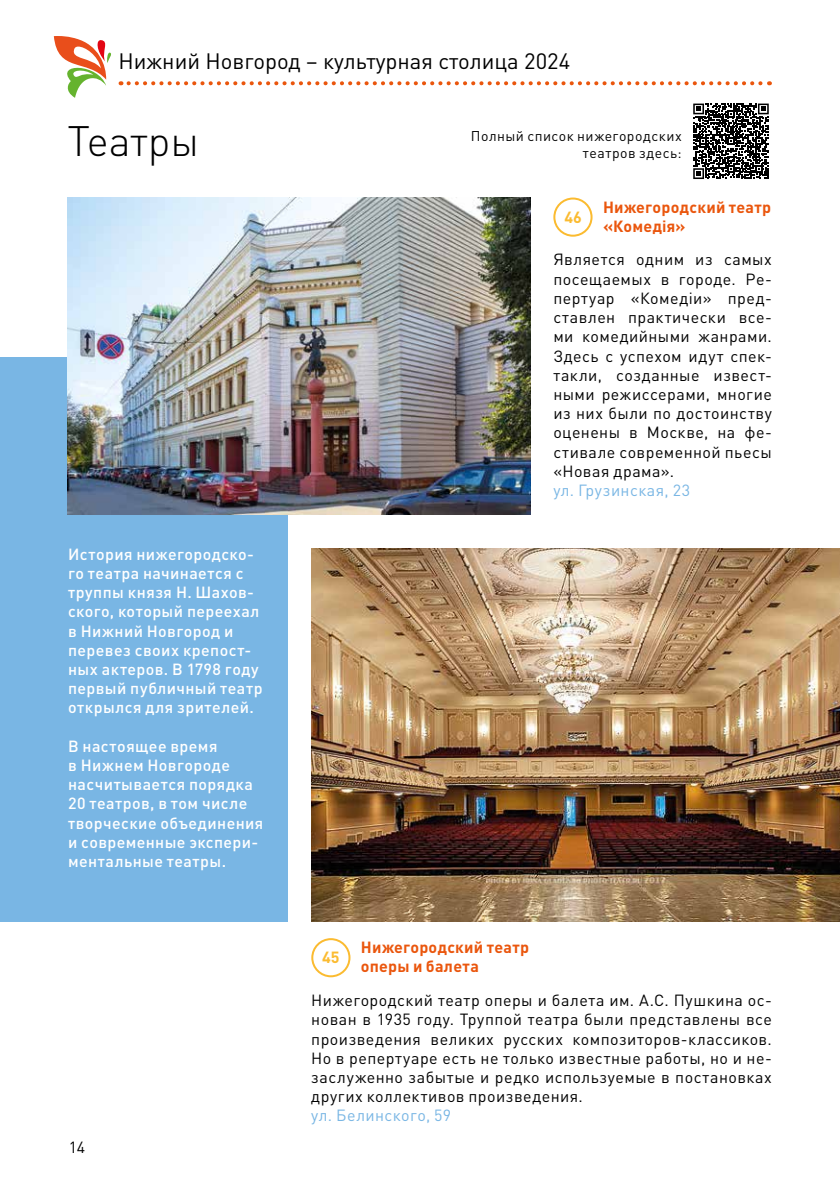
<style>
.page{position:relative;width:840px;height:1191px;background:#fff}
.page>*{position:absolute;margin:0;border:0;box-sizing:border-box;transform-origin:0 0}
.t1{font:300 42px "DIN Pro";color:#000}
.t2{font:22px "DIN Pro";color:#000}
.t3{font:16px/19.2px "DIN Pro";letter-spacing:.03em;color:#000;text-align:justify}
.t4{font:500 16px/19.2px "DIN Pro";letter-spacing:.025em;color:#fff}
.t5{font:700 16px/19.2px "DIN Pro";letter-spacing:.015em;color:#ea560d}
.t6{font:16px "DIN Pro";letter-spacing:.025em;color:#79b6e4}
.t7{font:700 16px "DIN Pro";color:#fbbb30}
.t8{font:14px/16.8px "DIN Pro";letter-spacing:.035em;color:#000;text-align:right}
</style>
<div class="page">
<svg style="left:128px;top:81px;width:641px;height:4px"></svg>
<svg style="left:54px;top:36px;width:57px;height:62px"></svg>
<div style="left:0;top:357px;width:287px;height:564px;background:#79b6e4"></div>
<div style="left:553px;top:197px;width:39px;height:40px;border:2px solid #fbbb30;border-radius:50%"></div>
<div style="left:311px;top:938px;width:39px;height:39px;border:2px solid #fbbb30;border-radius:50%"></div>
<img style="left:68px;top:197px;width:462px;height:317px">
<img style="left:311px;top:549px;width:528px;height:372px">
<svg style="left:693px;top:103px;width:75px;height:1px"></svg>
<svg style="left:693px;top:104px;width:75px;height:75px"></svg>
<h2 class="t2" style="left:118px;top:46px;width:453px">Нижний Новгород – культурная столица 2024</h2>
<h1 class="t1" style="left:68px;top:112px;width:133px">Театры</h1>
<p class="t4" style="left:68px;top:543px;width:196px">История нижегородско&shy;го театра начинается с труппы князя Н. Шахов&shy;ского, который переехал в Нижний Новгород и перевез своих крепост&shy;ных актеров. В 1798 году первый публичный театр открылся для зрителей.</p>
<p class="t4" style="left:68px;top:735px;width:197px">В настоящее время<br>в Нижнем Новгороде насчитывается порядка<br>20 театров, в том числе творческие объединения и современные экспери&shy;ментальные театры.</p>
<p class="t3" style="left:69px;top:1137px;width:18px">14</p>
<p class="t8" style="left:470px;top:127px;width:212px">Полный список нижегородских театров здесь:</p>
<p class="t7" style="left:564px;top:206px;width:19px">46</p>
<p class="t5" style="left:602px;top:197px;width:170px">Нижегородский театр «Комедiя»</p>
<p class="t3" style="left:553px;top:249px;width:220px">Является одним из самых посещаемых в городе. Ре&shy;пертуар «Комедiи» пред&shy;ставлен практически все&shy;ми комедийными жанрами.<br>Здесь с успехом идут спек&shy;такли, созданные извест&shy;ными режиссерами, многие из них были по достоинству оценены в Москве, на фе&shy;стивале современной пьесы «Новая драма».</p>
<p class="t6" style="left:553px;top:479px;width:138px">ул. Грузинская, 23</p>
<p class="t7" style="left:322px;top:946px;width:19px">45</p>
<p class="t5" style="left:361px;top:937px;width:170px">Нижегородский театр оперы и балета</p>
<p class="t3" style="left:311px;top:990px;width:462px">Нижегородский театр оперы и балета им. А.С. Пушкина ос&shy;нован в 1935 году. Труппой театра были представлены все произведения великих русских композиторов-классиков.<br>Но в репертуаре есть не только известные работы, но и не&shy;заслуженно забытые и редко используемые в постановках других коллективов произведения.</p>
<p class="t6" style="left:311px;top:1104px;width:141px">ул. Белинского, 59</p>
</div>
